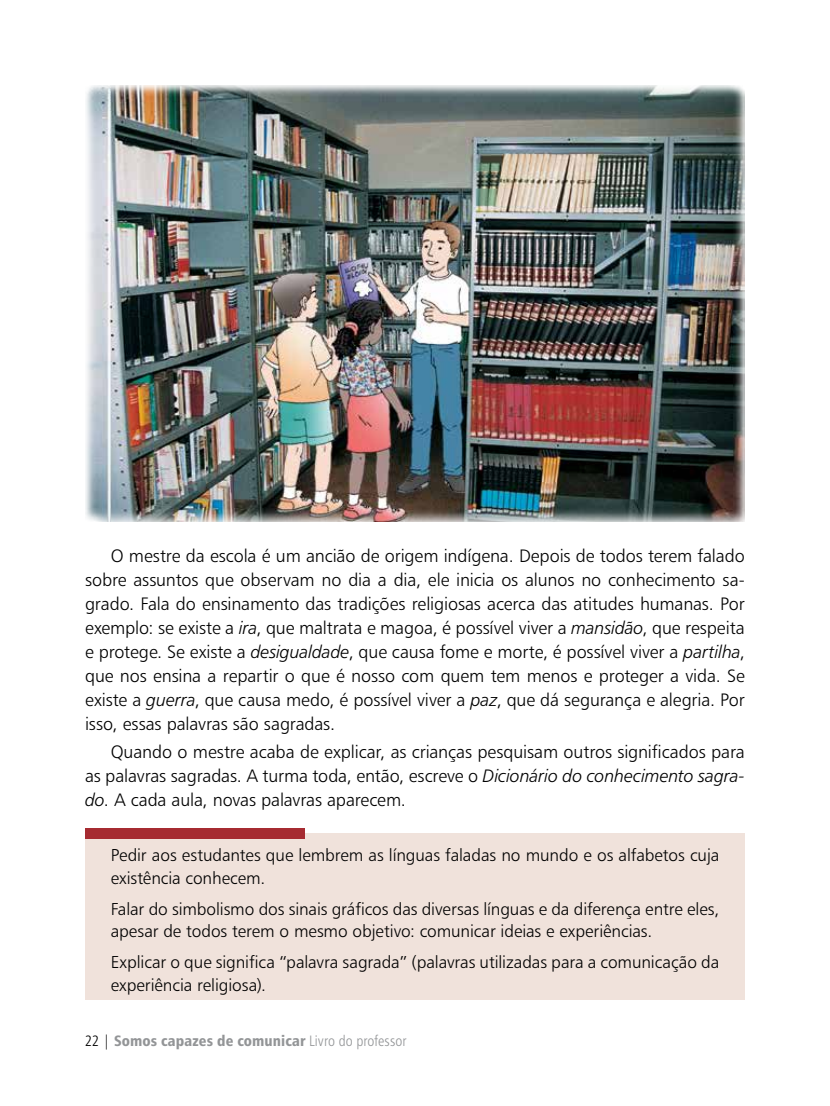
<style>
.page{position:relative;width:830px;height:1106px;background:#fff}
.page>*{position:absolute;margin:0;border:0;box-sizing:border-box;transform-origin:0 0}
.t1{font:18px/24px "Humanist 777 BT Light B";letter-spacing:-.01em;color:#000;text-align:justify}
.t2{font:17.25px/22.5px "Humanist 777 BT Light B";letter-spacing:-.005em;color:#000}
.t3{font:15px "Humanist 777 BT Black Condensed B";letter-spacing:.005em;color:#939597}
.s1{font-family:"Humanist 777 BT Light Italic B"}
.s2{font-family:"Humanist 777 BT Light Condensed B";color:#000}
.s3{font-family:"Humanist 777 BT Light Condensed B"}
</style>
<div class="page">
<div style="left:85px;top:833px;width:659px;height:166px;background:#f0e2db"></div>
<img style="left:85px;top:85px;width:659px;height:437px">
<div style="left:85px;top:828px;width:220px;height:10px;background:#a62b31"></div>
<p class="t1" style="left:85px;top:543px;width:661px;text-indent:26px">O mestre da escola é um ancião de origem indígena. Depois de todos terem falado sobre assuntos que observam no dia a dia, ele inicia os alunos no conhecimento sa&shy;grado. Fala do ensinamento das tradições religiosas acerca das atitudes humanas. Por exemplo: se existe a <span class="s1">ira</span>, que maltrata e magoa, é possível viver a <span class="s1">mansidão</span>, que respeita e protege. Se existe a <span class="s1">desigualdade</span>, que causa fome e morte, é possível viver a <span class="s1">partilha</span>, que nos ensina a repartir o que é nosso com quem tem menos e proteger a vida. Se existe a <span class="s1">guerra</span>, que causa medo, é possível viver a <span class="s1">paz</span>, que dá segurança e alegria. Por isso, essas palavras são sagradas.</p>
<p class="t1" style="left:85px;top:739px;width:661px;text-indent:26px">Quando o mestre acaba de explicar, as crianças pesquisam outros significados para as palavras sagradas. A turma toda, então, escreve o <span class="s1">Dicionário do conhecimento sagra&shy;do</span>. A cada aula, novas palavras aparecem.</p>
<p class="t2" style="left:111px;top:843px;width:610px">Pedir aos estudantes que lembrem as línguas faladas no mundo e os alfabetos cuja existência conhecem.</p>
<p class="t2" style="left:111px;top:897px;width:610px">Falar do simbolismo dos sinais gráficos das diversas línguas e da diferença entre eles, apesar de todos terem o mesmo objetivo: comunicar ideias e experiências.</p>
<p class="t2" style="left:111px;top:950px;width:610px">Explicar o que significa “palavra sagrada” (palavras utilizadas para a comunicação da experiência religiosa).</p>
<p class="t3" style="left:85px;top:1031px;width:322px"><span class="s2">22 |</span> Somos capazes de comunicar <span class="s3">Livro do professor</span></p>
</div>
